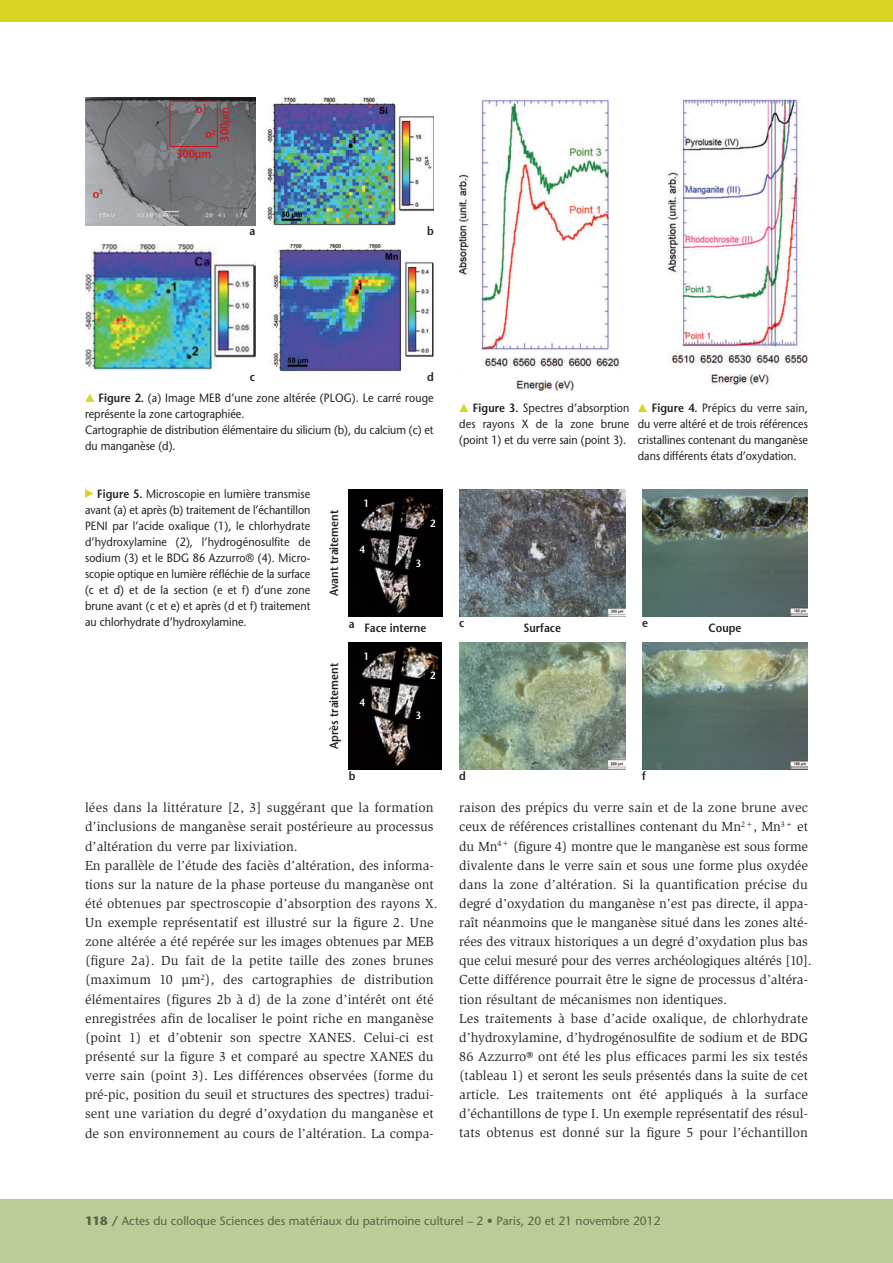
<style>
.page{position:relative;width:893px;height:1263px;background:#fff}
.page>*{position:absolute;margin:0;border:0;box-sizing:border-box;transform-origin:0 0}
.t1{font:13.5px/19.2px "Slimbach Std";color:#231f20}
.t2{font:12px/15.9px "Stone Sans";color:#231f20;text-align:justify;scale:.9 1}
.t3{font:12px "Stone Sans";color:#5b6245}
.t4{font:600 12px "Stone Sans";color:#231f20;scale:.9 1}
.t5{font:600 12px/25.5px "Stone Sans";color:#d7171f;scale:.9 1}
.t6{font:600 10.5px "Stone Sans";color:#fff;scale:.9 1}
.s1{color:#d9d523}
.s2{font-weight:600}
.s3{font-weight:700}
</style>
<div class="page">
<div style="left:0;top:1199px;width:893px;height:64px;background:#bccc99"></div>
<div style="left:0;top:0;width:893px;height:21px;background:#d9d523"></div>
<img style="left:85px;top:98px;width:170px;height:127px">
<img style="left:265px;top:98px;width:169px;height:128px">
<img style="left:85px;top:244px;width:170px;height:127px">
<img style="left:272px;top:244px;width:162px;height:128px">
<div style="left:170px;top:101px;width:48px;height:46px;border:1px solid #d7171f"></div>
<img style="left:459px;top:98px;width:161px;height:293px">
<img style="left:667px;top:98px;width:141px;height:287px">
<img style="left:349px;top:489px;width:93px;height:128px">
<img style="left:349px;top:642px;width:93px;height:128px">
<img style="left:459px;top:489px;width:166px;height:128px">
<img style="left:459px;top:642px;width:166px;height:128px">
<img style="left:642px;top:489px;width:166px;height:128px">
<img style="left:642px;top:642px;width:166px;height:128px">
<svg style="left:85px;top:489px;width:9px;height:9px"></svg>
<p class="t5" style="left:93px;top:182px;width:13px">o<sup>3</sup></p>
<p class="t5" style="left:205px;top:97px;width:13px;text-indent:-9px">o<sup>1 </sup>o<sup>2</sup></p>
<p class="t5" style="left:176px;top:142px;width:40px">300µm</p>
<p class="t5" style="left:213px;top:142px;width:40px;rotate:-90deg">300µm</p>
<p class="t4" style="left:249px;top:226px;width:8px">a</p>
<p class="t4" style="left:427px;top:226px;width:9px">b</p>
<p class="t4" style="left:250px;top:372px;width:7px">c</p>
<p class="t4" style="left:427px;top:372px;width:9px">d</p>
<p class="t2" style="left:85px;top:391px;width:389px;text-align:left"><span class="s1">▲</span> <span class="s2">Figure 2.</span> (a) Image MEB d’une zone altérée (PLOG). Le carré rouge représente la zone cartographiée.<br>Cartographie de distribution élémentaire du silicium (b), du calcium (c) et du manganèse (d).</p>
<p class="t2" style="left:459px;top:401px;width:191px"><span class="s1">▲</span> <span class="s2">Figure 3.</span> Spectres d’absorption des rayons X de la zone brune (point 1) et du verre sain (point 3).</p>
<p class="t2" style="left:638px;top:401px;width:190px"><span class="s1">▲</span> <span class="s2">Figure 4.</span> Prépics du verre sain, du verre altéré et de trois références cristallines contenant du manganèse dans différents états d’oxydation.</p>
<p class="t2" style="left:85px;top:487px;width:252px;text-indent:12px"><span class="s2">Figure 5.</span> Microscopie en lumière transmise avant (a) et après (b) traitement de l’échantillon PENI par l’acide oxalique (1), le chlorhydrate d’hydroxylamine (2), l’hydrogénosulfite de sodium (3) et le BDG 86 Azzurro® (4). Micro&shy;scopie optique en lumière réfléchie de la surface (c et d) et de la section (e et f) d’une zone brune avant (c et e) et après (d et f) traitement au chlorhydrate d’hydroxylamine.</p>
<p class="t4" style="left:329px;top:596px;width:97px;rotate:-90deg">Avant traitement</p>
<p class="t6" style="left:363px;top:500px;width:8px">1</p>
<p class="t6" style="left:360px;top:546px;width:8px">4</p>
<p class="t6" style="left:430px;top:519px;width:8px">2</p>
<p class="t6" style="left:416px;top:559px;width:8px">3</p>
<p class="t4" style="left:349px;top:619px;width:8px">a</p>
<p class="t4" style="left:459px;top:618px;width:7px">c</p>
<p class="t4" style="left:642px;top:618px;width:8px">e</p>
<p class="t4" style="left:364px;top:623px;width:70px">Face interne</p>
<p class="t4" style="left:523px;top:623px;width:43px">Surface</p>
<p class="t4" style="left:709px;top:623px;width:38px">Coupe</p>
<p class="t4" style="left:329px;top:749px;width:97px;rotate:-90deg">Après traitement</p>
<p class="t6" style="left:363px;top:652px;width:8px">1</p>
<p class="t6" style="left:360px;top:698px;width:8px">4</p>
<p class="t4" style="left:349px;top:771px;width:9px">b</p>
<p class="t6" style="left:430px;top:671px;width:8px">2</p>
<p class="t6" style="left:416px;top:711px;width:8px">3</p>
<p class="t4" style="left:459px;top:771px;width:9px">d</p>
<p class="t4" style="left:642px;top:771px;width:6px">f</p>
<p class="t1" style="left:85px;top:799px;width:354px">lées dans la littérature [2, 3] suggérant que la formation d’inclusions de manganèse serait postérieure au processus d’altération du verre par lixiviation.<br>En parallèle de l’étude des faciès d’altération, des informa&shy;tions sur la nature de la phase porteuse du manganèse ont été obtenues par spectroscopie d’absorption des rayons X.<br>Un exemple représentatif est illustré sur la figure 2. Une zone altérée a été repérée sur les images obtenues par MEB (figure 2a). Du fait de la petite taille des zones brunes (maximum 10 μm<sup>2</sup>), des cartographies de distribution élémentaires (figures 2b à d) de la zone d’intérêt ont été enregistrées afin de localiser le point riche en manganèse (point 1) et d’obtenir son spectre XANES. Celui-ci est présenté sur la figure 3 et comparé au spectre XANES du verre sain (point 3). Les différences observées (forme du pré-pic, position du seuil et structures des spectres) tradui&shy;sent une variation du degré d’oxydation du manganèse et de son environnement au cours de l’altération. La compa-</p>
<p class="t1" style="left:459px;top:799px;width:354px">raison des prépics du verre sain et de la zone brune avec ceux de références cristallines contenant du Mn<sup>2+</sup>, Mn<sup>3+</sup> et du Mn<sup>4+</sup> (figure 4) montre que le manganèse est sous forme divalente dans le verre sain et sous une forme plus oxydée dans la zone d’altération. Si la quantification précise du degré d’oxydation du manganèse n’est pas directe, il appa&shy;raît néanmoins que le manganèse situé dans les zones alté&shy;rées des vitraux historiques a un degré d’oxydation plus bas que celui mesuré pour des verres archéologiques altérés [10].<br>Cette différence pourrait être le signe de processus d’altéra&shy;tion résultant de mécanismes non identiques.<br>Les traitements à base d’acide oxalique, de chlorhydrate d’hydroxylamine, d’hydrogénosulfite de sodium et de BDG 86 Azzurro® ont été les plus efficaces parmi les six testés (tableau 1) et seront les seuls présentés dans la suite de cet article. Les traitements ont été appliqués à la surface d’échantillons de type I. Un exemple représentatif des résul&shy;tats obtenus est donné sur la figure 5 pour l’échantillon</p>
<p class="t3" style="left:85px;top:1216px;width:577px"><span class="s3">118 /</span> Actes du colloque Sciences des matériaux du patrimoine culturel – 2 <span class="s3">•</span> Paris, 20 et 21 novembre 2012</p>
</div>
